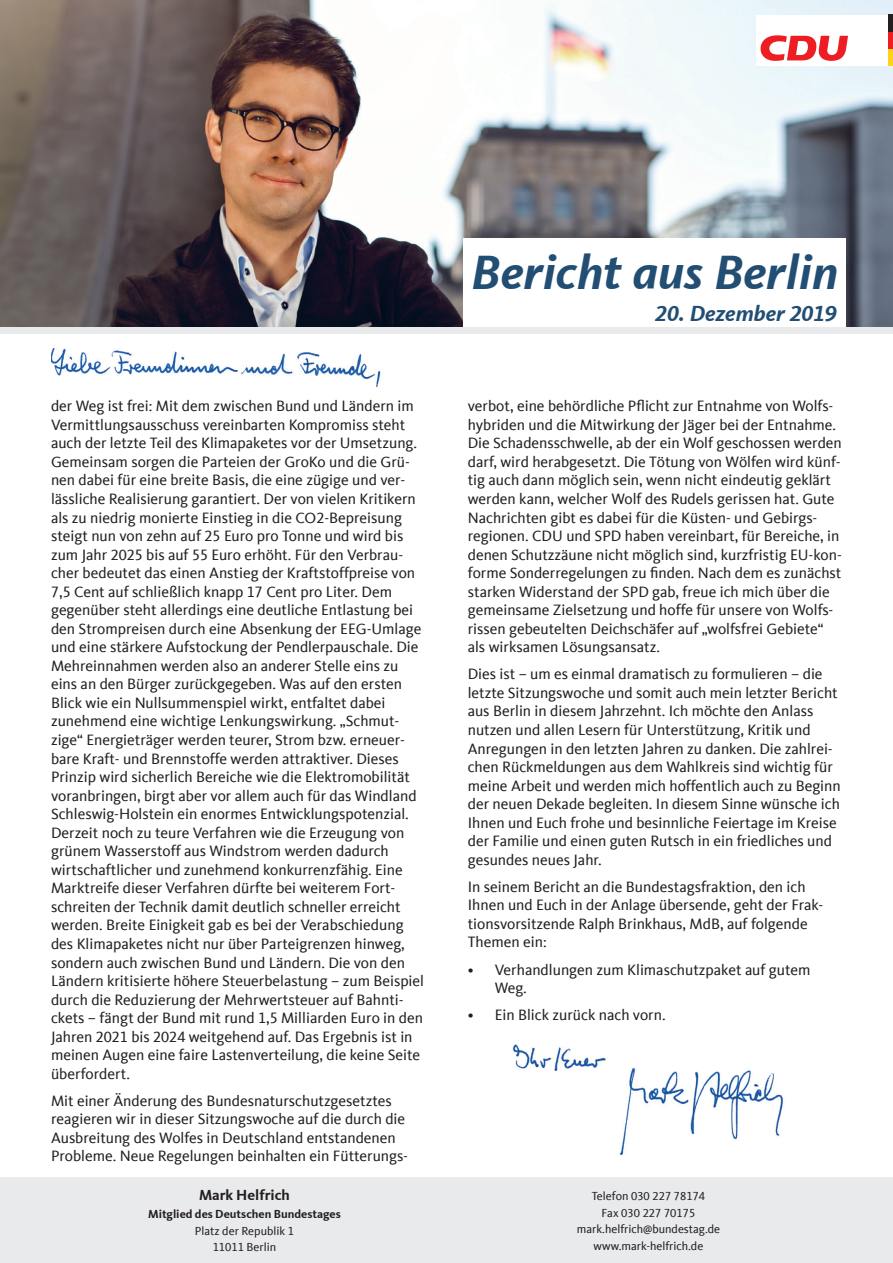
<style>
.page{position:relative;width:893px;height:1263px;background:#fff}
.page>*{position:absolute;margin:0;border:0;box-sizing:border-box;transform-origin:0 0}
.t1{font:italic 700 49.5px "CDU Kievit Tab";color:#224e73}
.t2{font:italic 700 22.5px "CDU Kievit Tab";color:#224e73}
.t3{font:15.45px/18.6px "CDU Kievit Tab";color:#231f20}
.t4{font:700 15px "CDU Kievit Tab";color:#231f20}
.t5{font:12px/16.5px "CDU Kievit Tab";color:#231f20;text-align:center}
.t6{font:700 12px "CDU Kievit Tab";color:#231f20}
</style>
<div class="page">
<div style="left:0;top:1178px;width:893px;height:85px;background:#e9eaeb"></div>
<img style="left:0;top:0;width:893px;height:327px">
<div style="left:463px;top:238px;width:383px;height:94px;background:#fff"></div>
<div style="left:0;top:327px;width:893px;height:7px;background:#e9eaeb"></div>
<div style="left:756px;top:15px;width:137px;height:51px;background:#fff"></div>
<svg style="left:760px;top:35px;width:88px;height:26px"></svg>
<hr style="left:889px;top:49px;width:4px;height:17px;background:#fed419">
<hr style="left:889px;top:32px;width:4px;height:17px;background:#ed1d23">
<hr style="left:889px;top:15px;width:4px;height:17px;background:#231f20">
<img style="left:51px;top:349px;width:330px;height:38px">
<img style="left:512px;top:1044px;width:272px;height:111px">
<p class="t3" style="left:51px;top:397px;width:375px">der Weg ist frei: Mit dem zwischen Bund und Ländern im Vermittlungsausschuss vereinbarten Kompromiss steht auch der letzte Teil des Klimapaketes vor der Umsetzung.<br>Gemeinsam sorgen die Parteien der GroKo und die Grü&shy;nen dabei für eine breite Basis, die eine zügige und ver&shy;lässliche Realisierung garantiert. Der von vielen Kritikern als zu niedrig monierte Einstieg in die CO2-Bepreisung steigt nun von zehn auf 25 Euro pro Tonne und wird bis zum Jahr 2025 bis auf 55 Euro erhöht. Für den Verbrau&shy;cher bedeutet das einen Anstieg der Kraftstoffpreise von 7,5 Cent auf schließlich knapp 17 Cent pro Liter. Dem gegenüber steht allerdings eine deutliche Entlastung bei den Strompreisen durch eine Absenkung der EEG-Umlage und eine stärkere Aufstockung der Pendlerpauschale. Die Mehreinnahmen werden also an anderer Stelle eins zu eins an den Bürger zurückgegeben. Was auf den ersten Blick wie ein Nullsummenspiel wirkt, entfaltet dabei zunehmend eine wichtige Lenkungswirkung. „Schmut&shy;zige“ Energieträger werden teurer, Strom bzw. erneuer&shy;bare Kraft- und Brennstoffe werden attraktiver. Dieses Prinzip wird sicherlich Bereiche wie die Elektromobilität voranbringen, birgt aber vor allem auch für das Windland Schleswig-Holstein ein enormes Entwicklungspotenzial.<br>Derzeit noch zu teure Verfahren wie die Erzeugung von grünem Wasserstoff aus Windstrom werden dadurch wirtschaftlicher und zunehmend konkurrenzfähig. Eine Marktreife dieser Verfahren dürfte bei weiterem Fort&shy;schreiten der Technik damit deutlich schneller erreicht werden. Breite Einigkeit gab es bei der Verabschiedung des Klimapaketes nicht nur über Parteigrenzen hinweg, sondern auch zwischen Bund und Ländern. Die von den Ländern kritisierte höhere Steuerbelastung – zum Beispiel durch die Reduzierung der Mehrwertsteuer auf Bahnti&shy;ckets – fängt der Bund mit rund 1,5 Milliarden Euro in den Jahren 2021 bis 2024 weitgehend auf. Das Ergebnis ist in meinen Augen eine faire Lastenverteilung, die keine Seite überfordert.</p>
<p class="t3" style="left:51px;top:1091px;width:359px">Mit einer Änderung des Bundesnaturschutzgesetztes reagieren wir in dieser Sitzungswoche auf die durch die Ausbreitung des Wolfes in Deutschland entstandenen Probleme. Neue Regelungen beinhalten ein Fütterungs-</p>
<p class="t4" style="left:199px;top:1186px;width:92px">Mark Helfrich</p>
<p class="t6" style="left:148px;top:1207px;width:194px">Mitglied des Deutschen Bundestages</p>
<p class="t5" style="left:195px;top:1223px;width:101px">Platz der Republik 1<br>11011 Berlin</p>
<h1 class="t1" style="left:471px;top:243px;width:369px">Bericht aus Berlin</h1>
<h2 class="t2" style="left:655px;top:300px;width:183px">20. Dezember 2019</h2>
<p class="t3" style="left:468px;top:397px;width:376px">verbot, eine behördliche Pflicht zur Entnahme von Wolfs&shy;hybriden und die Mitwirkung der Jäger bei der Entnahme.<br>Die Schadensschwelle, ab der ein Wolf geschossen werden darf, wird herabgesetzt. Die Tötung von Wölfen wird künf&shy;tig auch dann möglich sein, wenn nicht eindeutig geklärt werden kann, welcher Wolf des Rudels gerissen hat. Gute Nachrichten gibt es dabei für die Küsten- und Gebirgs&shy;regionen. CDU und SPD haben vereinbart, für Bereiche, in denen Schutzzäune nicht möglich sind, kurzfristig EU-kon&shy;forme Sonderregelungen zu finden. Nach dem es zunächst starken Widerstand der SPD gab, freue ich mich über die gemeinsame Zielsetzung und hoffe für unsere von Wolfs&shy;rissen gebeutelten Deichschäfer auf „wolfsfrei Gebiete“ als wirksamen Lösungsansatz.</p>
<p class="t3" style="left:468px;top:665px;width:375px">Dies ist – um es einmal dramatisch zu formulieren – die letzte Sitzungswoche und somit auch mein letzter Bericht aus Berlin in diesem Jahrzehnt. Ich möchte den Anlass nutzen und allen Lesern für Unterstützung, Kritik und Anregungen in den letzten Jahren zu danken. Die zahlrei&shy;chen Rückmeldungen aus dem Wahlkreis sind wichtig für meine Arbeit und werden mich hoffentlich auch zu Beginn der neuen Dekade begleiten. In diesem Sinne wünsche ich Ihnen und Euch frohe und besinnliche Feiertage im Kreise der Familie und einen guten Rutsch in ein friedliches und gesundes neues Jahr.</p>
<p class="t3" style="left:468px;top:877px;width:357px">In seinem Bericht an die Bundestagsfraktion, den ich Ihnen und Euch in der Anlage übersende, geht der Frak&shy;tionsvorsitzende Ralph Brinkhaus, MdB, auf folgende Themen ein:</p>
<p class="t3" style="left:495px;top:960px;width:317px;text-indent:-27px">• Verhandlungen zum Klimaschutzpaket auf gutem<br>Weg.</p>
<p class="t3" style="left:468px;top:1006px;width:199px">• Ein Blick zurück nach vorn.</p>
<p class="t5" style="left:577px;top:1188px;width:145px">Telefon 030 227 78174<br>Fax 030 227 70175 mark.helfrich@bundestag.de www.mark-helfrich.de</p>
</div>
